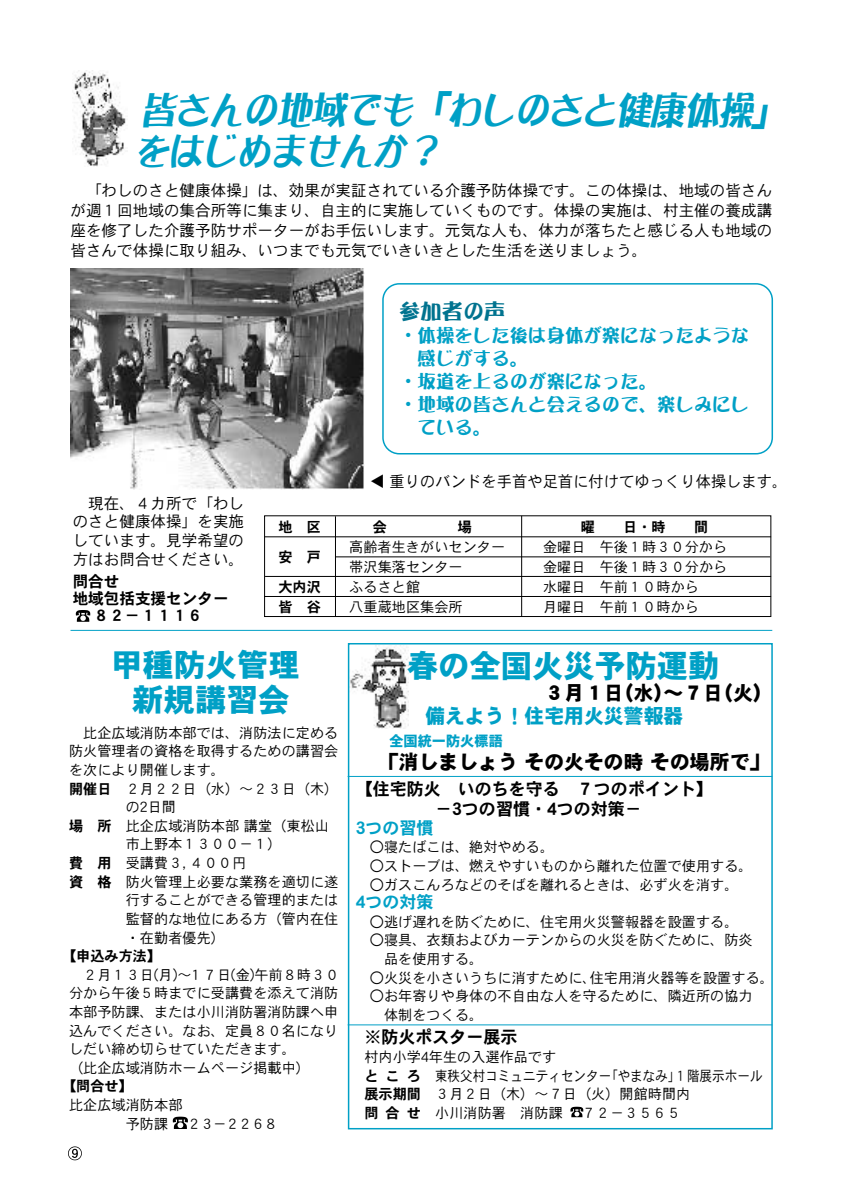
<style>
.page{position:relative;width:851px;height:1204px;background:#fff}
.page>*{position:absolute;margin:0;border:0;box-sizing:border-box;transform-origin:0 0}
.t1{font:italic 38.7px/40px "DFPPOP Corn CID W12";color:#00a0c6;scale:.91 1}
.t2{font:31.5px/34.3px "DFPHS Gothic CID W9";color:#00a0c6;text-align:center}
.t3{font:21.45px "DFPPOP Corn CID W12";color:#00738f}
.t4{font:20.1px "DFPHS Gothic CID W9";color:#000}
.t5{font:20.1px "DFPHS Gothic CID W9";color:#00a0c6}
.t6{font:18.6px "DFPPOP Corn CID W12";color:#00a0c6}
.t7{font:17.1px/20.1px "DFPHS Gothic CID W7";color:#000;text-align:center}
.t8{font:17.1px "DFPHS Gothic CID W7";color:#00a0c6}
.t9{font:15.75px/20.1px "DFPHS Gothic CID W3";color:#000;text-align:justify}
.t10{font:15.75px "DFPHS Gothic CID W7";color:#000}
.t11{font:14.25px/18.6px "DFPHS Gothic CID W3";color:#000}
.t12{font:14.25px "DFPHS Gothic CID W7";color:#000}
.t13{font:14.25px "DFPHS Gothic CID W9";color:#00a0c6}
.s1{font-family:"DFPHS Gothic CID W7"}
</style>
<div class="page">
<svg style="left:68px;top:1146px;width:14px;height:14px"></svg>
<svg style="left:173px;top:1116px;width:15px;height:12px"></svg>
<svg style="left:76px;top:610px;width:14px;height:11px"></svg>
<svg style="left:570px;top:1106px;width:13px;height:11px"></svg>
<img style="left:72px;top:72px;width:54px;height:95px">
<img style="left:351px;top:647px;width:57px;height:81px">
<img style="left:70px;top:269px;width:294px;height:220px">
<div style="left:382px;top:283px;width:390px;height:171px;border:2px solid #00a0c6;border-radius:16px"></div>
<div style="left:264px;top:515px;width:507px;height:102px;border:1px solid #000"></div>
<hr style="left:335px;top:516px;width:1px;height:100px;background:#000">
<hr style="left:521px;top:516px;width:1px;height:100px;background:#000">
<hr style="left:335px;top:556px;width:435px;height:1px;background:#000">
<hr style="left:265px;top:576px;width:506px;height:1px;background:#000">
<hr style="left:264px;top:596px;width:507px;height:1px;background:#000">
<hr style="left:264px;top:536px;width:507px;height:1px;background:#000">
<div style="left:348px;top:643px;width:424px;height:486px;border:2px solid #00a0c6"></div>
<hr style="left:347px;top:776px;width:425px;height:1px;background:#00a0c6">
<hr style="left:347px;top:1024px;width:425px;height:1px;background:#00a0c6">
<hr style="left:70px;top:630px;width:702px;height:1px;background:#00a0c6">
<h1 class="t1" style="left:134px;top:90px;width:725px">皆さんの地域でも「わしのさと健康体操」をはじめませんか？</h1>
<p class="t9" style="left:70px;top:180px;width:703px;text-indent:16px">「わしのさと健康体操」は、効果が実証されている介護予防体操です。この体操は、地域の皆さんが週１回地域の集合所等に集まり、自主的に実施していくものです。体操の実施は、村主催の養成講座を修了した介護予防サポーターがお手伝いします。元気な人も、体力が落ちたと感じる人も地域の皆さんで体操に取り組み、いつまでも元気でいきいきとした生活を送りましょう。</p>
<h3 class="t3" style="left:399px;top:300px;width:108px">参加者の声</h3>
<h3 class="t6" style="left:399px;top:325px;width:351px">・体操をした後は身体が楽になったような</h3>
<h3 class="t6" style="left:417px;top:348px;width:112px">感じがする。</h3>
<h3 class="t6" style="left:399px;top:371px;width:259px">・坂道を上るのが楽になった。</h3>
<h3 class="t6" style="left:399px;top:394px;width:351px">・地域の皆さんと会えるので、楽しみにし</h3>
<h3 class="t6" style="left:417px;top:417px;width:75px">ている。</h3>
<p class="t9" style="left:73px;top:493px;width:173px;line-height:18.6px;text-indent:16px">現在、４カ所で「わしのさと健康体操」を実施しています。見学希望の方はお問合せください。</p>
<p class="t10" style="left:73px;top:572px;width:48px">問合せ</p>
<p class="t10" style="left:73px;top:590px;width:157px">地域包括支援センター</p>
<p class="t10" style="left:93px;top:607px;width:111px">８２－１１１６</p>
<p class="t9" style="left:367px;top:489px;width:17px;rotate:-90deg">▲</p>
<p class="t9" style="left:389px;top:471px;width:399px">重りのバンドを手首や足首に付けてゆっくり体操します。</p>
<p class="t12" style="left:278px;top:519px;width:44px">地 区</p>
<p class="t12" style="left:373px;top:519px;width:16px">会</p>
<p class="t12" style="left:458px;top:519px;width:16px">場</p>
<p class="t12" style="left:580px;top:519px;width:16px">曜</p>
<p class="t12" style="left:623px;top:519px;width:44px">日・時</p>
<p class="t12" style="left:694px;top:519px;width:16px">間</p>
<p class="t11" style="left:349px;top:537px;width:157px">高齢者生きがいセンター</p>
<p class="t11" style="left:543px;top:537px;width:186px">金曜日 午後１時３０分から</p>
<p class="t11" style="left:349px;top:557px;width:115px">帯沢集落センター</p>
<p class="t11" style="left:543px;top:557px;width:186px">金曜日 午後１時３０分から</p>
<p class="t12" style="left:278px;top:579px;width:44px">大内沢</p>
<p class="t11" style="left:349px;top:577px;width:72px">ふるさと館</p>
<p class="t11" style="left:543px;top:577px;width:157px">水曜日 午前１０時から</p>
<p class="t12" style="left:278px;top:599px;width:44px">皆 谷</p>
<p class="t11" style="left:349px;top:597px;width:115px">八重蔵地区集会所</p>
<p class="t11" style="left:543px;top:597px;width:157px">月曜日 午前１０時から</p>
<p class="t12" style="left:278px;top:548px;width:44px">安 戸</p>
<h2 class="t2" style="left:111px;top:647px;width:190px">甲種防火管理新規講習会</h2>
<p class="t11" style="left:83px;top:723px;width:257px">比企広域消防本部では、消防法に定める</p>
<p class="t11" style="left:69px;top:741px;width:271px">防火管理者の資格を取得するための講習会</p>
<p class="t11" style="left:69px;top:760px;width:157px">を次により開催します。</p>
<p class="t11" style="left:69px;top:779px;width:271px"><span class="s1">開催日</span> ２月２２日（水）～２３日（木）</p>
<p class="t11" style="left:126px;top:797px;width:52px">の2日間</p>
<p class="t11" style="left:69px;top:816px;width:261px"><span class="s1">場 所</span> 比企広域消防本部講堂（東松山</p>
<p class="t11" style="left:126px;top:834px;width:157px">市上野本１３００－１）</p>
<p class="t11" style="left:69px;top:853px;width:179px"><span class="s1">費 用</span> 受講費３，４００円</p>
<p class="t11" style="left:69px;top:872px;width:271px"><span class="s1">資 格</span> 防火管理上必要な業務を適切に遂</p>
<p class="t11" style="left:126px;top:890px;width:214px">行することができる管理的または</p>
<p class="t11" style="left:126px;top:909px;width:214px">監督的な地位にある方（管内在住</p>
<p class="t11" style="left:126px;top:927px;width:101px">・在勤者優先）</p>
<p class="t12" style="left:62px;top:948px;width:101px">【申込み方法】</p>
<p class="t11" style="left:69px;top:965px;width:272px;text-indent:14px">２月１３日(月)～１７日(金)午前８時３０分から午後５時までに受講費を添えて消防本部予防課、または小川消防署消防課へ申込んでください。なお、定員８０名になりしだい締め切らせていただきます。<br>（比企広域消防ホームページ掲載中）</p>
<p class="t12" style="left:62px;top:1078px;width:72px">【問合せ】</p>
<p class="t11" style="left:126px;top:1095px;width:58px;text-indent:-57px">比企広域消防本部予防課</p>
<p class="t11" style="left:187px;top:1113px;width:92px">２３－２２６８</p>
<h2 class="t2" style="left:407px;top:648px;width:313px">春の全国火災予防運動</h2>
<h3 class="t4" style="left:544px;top:682px;width:230px">３月１日（水）～７日（火）</h3>
<h3 class="t5" style="left:425px;top:704px;width:259px">備えよう！住宅用火災警報器</h3>
<p class="t13" style="left:389px;top:733px;width:115px">全国統一防火標語</p>
<h3 class="t4" style="left:379px;top:750px;width:392px">「消しましょうその火その時その場所で」</h3>
<p class="t7" style="left:356px;top:778px;width:359px">【住宅防火 いのちを守る ７つのポイント】－3つの習慣・4つの対策－</p>
<p class="t8" style="left:356px;top:818px;width:79px">3つの習慣</p>
<p class="t11" style="left:370px;top:837px;width:186px">○寝たばこは、絶対やめる。</p>
<p class="t11" style="left:370px;top:856px;width:384px">○ストーブは、燃えやすいものから離れた位置で使用する。</p>
<p class="t11" style="left:370px;top:874px;width:370px">○ガスこんろなどのそばを離れるときは、必ず火を消す。</p>
<p class="t8" style="left:356px;top:892px;width:79px">4つの対策</p>
<p class="t11" style="left:370px;top:912px;width:370px">○逃げ遅れを防ぐために、住宅用火災警報器を設置する。</p>
<p class="t11" style="left:384px;top:930px;width:370px;text-indent:-14px">○寝具、衣類およびカーテンからの火災を防ぐために、防炎品を使用する。</p>
<p class="t11" style="left:370px;top:967px;width:405px">○火災を小さいうちに消すために、住宅用消火器等を設置する。</p>
<p class="t11" style="left:384px;top:986px;width:370px;text-indent:-14px">○お年寄りや身体の不自由な人を守るために、隣近所の協力体制をつくる。</p>
<p class="t7" style="left:364px;top:1026px;width:155px">※防火ポスター展示</p>
<p class="t11" style="left:364px;top:1047px;width:400px">村内小学4年生の入選作品です<br><span class="s1">ところ</span> 東秩父村コミュニティセンター「やまなみ」１階展示ホール<span class="s1">展示期間</span> ３月２日（木）～７日（火）開館時間内<br><span class="s1">問合せ</span> 小川消防署 消防課</p>
<p class="t11" style="left:581px;top:1102px;width:101px">７２－３５６５</p>
</div>
